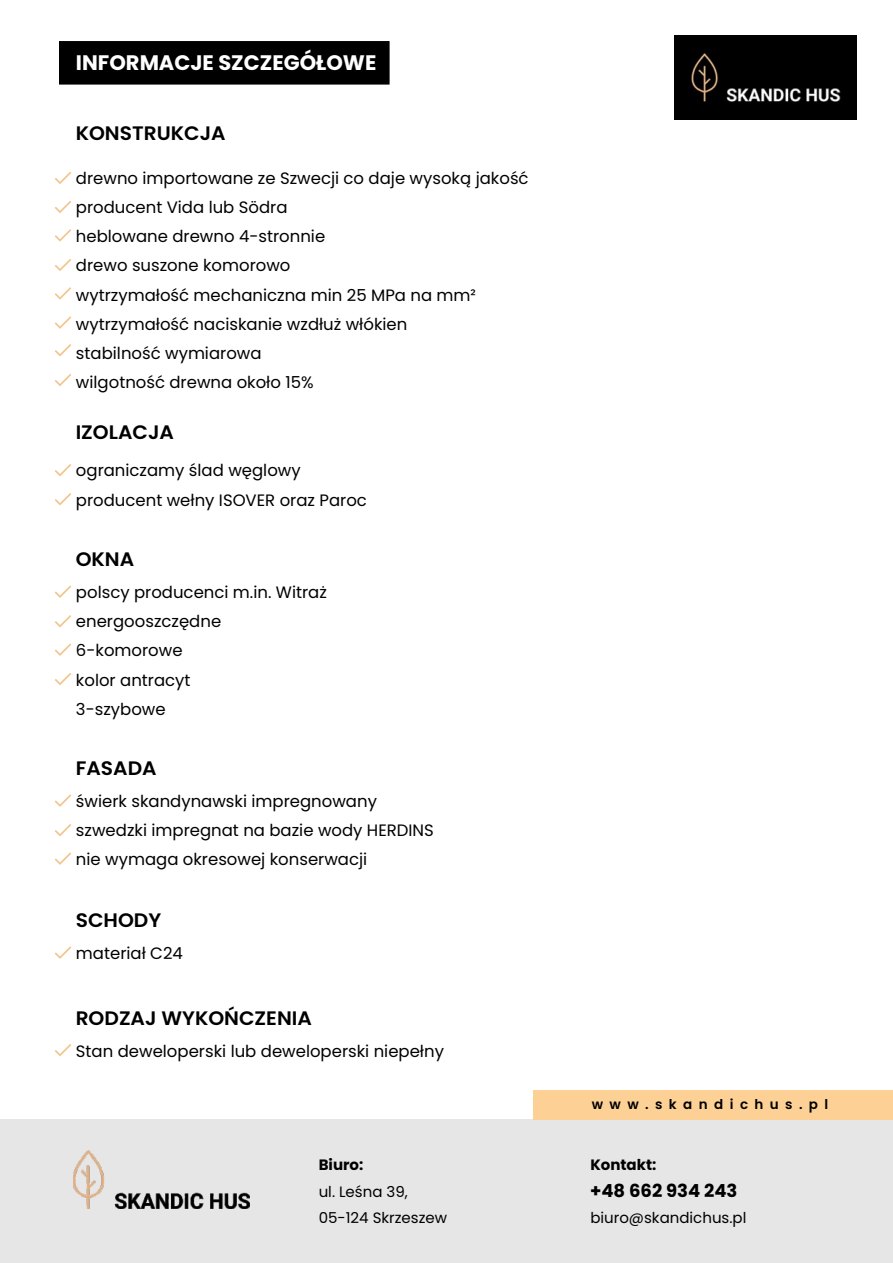
<style>
.page{position:relative;width:893px;height:1263px;background:#fff}
.page>*{position:absolute;margin:0;border:0;box-sizing:border-box;transform-origin:0 0}
.t1{font:700 21px "Poppins";color:#fff}
.t2{font:600 19.5px "Poppins";color:#000;scale:1.04 1}
.t3{font:700 18px "Poppins";color:#000}
.t4{font:16.5px/29.1px "Poppins";color:#000}
.t5{font:15px/26.4px "Poppins";color:#000}
.t6{font:700 15px "Poppins";color:#000}
.t7{font:600 13.5px "Poppins";letter-spacing:.475em;color:#000}
</style>
<div class="page">
<div style="left:0;top:1120px;width:893px;height:143px;background:#e6e6e6"></div>
<img style="left:74px;top:1151px;width:176px;height:57px">
<div style="left:533px;top:1090px;width:360px;height:30px;background:#fdd095"></div>
<img style="left:675px;top:35px;width:181px;height:85px">
<div style="left:59px;top:41px;width:330px;height:43px;background:#000"></div>
<svg style="left:55px;top:172px;width:16px;height:12px"></svg>
<svg style="left:55px;top:201px;width:16px;height:12px"></svg>
<svg style="left:55px;top:229px;width:16px;height:13px"></svg>
<svg style="left:55px;top:259px;width:16px;height:12px"></svg>
<svg style="left:55px;top:287px;width:16px;height:13px"></svg>
<svg style="left:55px;top:316px;width:16px;height:13px"></svg>
<svg style="left:55px;top:344px;width:16px;height:12px"></svg>
<svg style="left:55px;top:464px;width:16px;height:12px"></svg>
<svg style="left:55px;top:493px;width:16px;height:12px"></svg>
<svg style="left:55px;top:585px;width:16px;height:13px"></svg>
<svg style="left:55px;top:615px;width:16px;height:12px"></svg>
<svg style="left:55px;top:643px;width:16px;height:13px"></svg>
<svg style="left:55px;top:794px;width:16px;height:13px"></svg>
<svg style="left:55px;top:824px;width:16px;height:12px"></svg>
<svg style="left:55px;top:852px;width:16px;height:13px"></svg>
<svg style="left:55px;top:946px;width:16px;height:13px"></svg>
<svg style="left:55px;top:1044px;width:16px;height:12px"></svg>
<svg style="left:55px;top:374px;width:16px;height:12px"></svg>
<svg style="left:55px;top:673px;width:16px;height:12px"></svg>
<p class="t1" style="left:76px;top:48px;width:302px">INFORMACJE SZCZEGÓŁOWE</p>
<p class="t2" style="left:76px;top:119px;width:146px">KONSTRUKCJA</p>
<p class="t4" style="left:76px;top:164px;width:454px">drewno importowane ze Szwecji co daje wysoką jakość producent Vida lub Södra<br>heblowane drewno 4-stronnie<br>drewo suszone komorowo<br>wytrzymałość mechaniczna min 25 MPa na mm² wytrzymałość naciskanie wzdłuż włókien<br>stabilność wymiarowa<br>wilgotność drewna około 15%</p>
<p class="t2" style="left:76px;top:418px;width:96px">IZOLACJA</p>
<p class="t4" style="left:76px;top:456px;width:292px">ograniczamy ślad węglowy producent wełny ISOVER oraz Paroc</p>
<p class="t2" style="left:76px;top:546px;width:58px">OKNA</p>
<p class="t4" style="left:76px;top:578px;width:252px">polscy producenci m.in. Witraż energooszczędne<br>6-komorowe<br>kolor antracyt<br>3-szybowe</p>
<p class="t2" style="left:76px;top:755px;width:79px">FASADA</p>
<p class="t4" style="left:76px;top:787px;width:359px">świerk skandynawski impregnowany szwedzki impregnat na bazie wody HERDINS nie wymaga okresowej konserwacji</p>
<p class="t2" style="left:76px;top:907px;width:84px">SCHODY</p>
<p class="t4" style="left:76px;top:939px;width:108px">materiał C24</p>
<p class="t2" style="left:76px;top:1004px;width:229px">RODZAJ WYKOŃCZENIA</p>
<p class="t4" style="left:76px;top:1036px;width:369px">Stan deweloperski lub deweloperski niepełny</p>
<p class="t7" style="left:592px;top:1095px;width:238px">www.skandichus.pl</p>
<p class="t6" style="left:319px;top:1154px;width:46px">Biuro:</p>
<p class="t5" style="left:319px;top:1178px;width:130px">ul. Leśna 39,<br>05-124 Skrzeszew</p>
<p class="t3" style="left:590px;top:1177px;width:149px">+48 662 934 243</p>
<p class="t6" style="left:590px;top:1154px;width:68px">Kontakt:</p>
<p class="t5" style="left:590px;top:1204px;width:158px">biuro@skandichus.pl</p>
</div>
